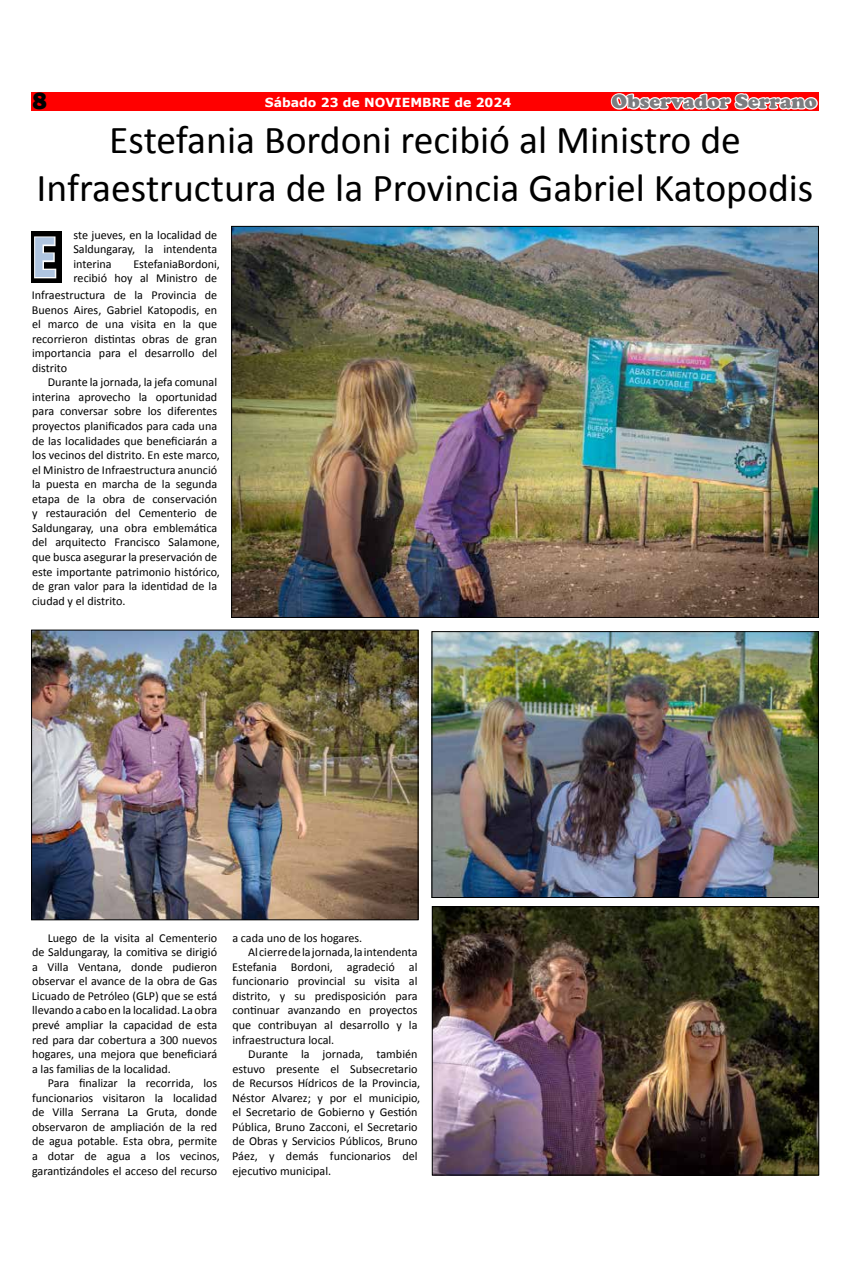
<style>
.page{position:relative;width:851px;height:1276px;background:#fff}
.page>*{position:absolute;margin:0;border:0;box-sizing:border-box;transform-origin:0 0}
.t1{font:700 56.25px "Ebrima";color:#afc5e1;scale:.83 1}
.t2{font:39.62px/47.5px "Calibri";color:#000;text-align:center}
.t3{font:800 24.62px "Franklin Gothic";color:#000}
.t4{font:900 20px "Cooper";color:#7c7d80}
.t5{font:700 12.5px "Verdana";color:#fff}
.t6{font:12.12px/14.5px "Calibri";color:#000;text-align:justify}
</style>
<div class="page">
<div style="left:32px;top:92px;width:787px;height:18px;background:#f00"></div>
<svg style="left:609px;top:93px;width:210px;height:138px"></svg>
<div style="left:32px;top:232px;width:30px;height:51px;background:#000"></div>
<svg style="left:34px;top:236px;width:23px;height:43px"></svg>
<img style="left:233px;top:228px;width:583px;height:388px">
<img style="left:33px;top:632px;width:383px;height:286px">
<div style="left:31px;top:630px;width:387px;height:290px;border:1px solid #000"></div>
<img style="left:433px;top:633px;width:383px;height:263px">
<div style="left:431px;top:631px;width:387px;height:267px;border:1px solid #000"></div>
<img style="left:434px;top:908px;width:383px;height:265px">
<div style="left:432px;top:906px;width:387px;height:269px;border:1px solid #000"></div>
<h3 class="t3" style="left:33px;top:85px;width:16px">8</h3>
<p class="t5" style="left:265px;top:93px;width:248px">Sábado 23 de NOVIEMBRE de 2024</p>
<h3 class="t4" style="left:611px;top:90px;width:207px">Observador Serrano</h3>
<h2 class="t2" style="left:37px;top:116px;width:778px">Estefania Bordoni recibió al Ministro de<br>Infraestructura de la Provincia Gabriel Katopodis</h2>
<h1 class="t1" style="left:32px;top:215px;width:32px">E</h1>
<p class="t6" style="left:73px;top:227px;width:145px">ste jueves, en la localidad de Saldungaray, la intendenta interina</p>
<p class="t6" style="left:74px;top:256px;width:148px;text-align:right">EstefaniaBordoni,<br>recibió hoy al Ministro de</p>
<p class="t6" style="left:32px;top:288px;width:187px">Infraestructura de la Provincia de Buenos Aires, Gabriel Katopodis, en el marco de una visita en la que recorrieron distintas obras de gran importancia para el desarrollo del distrito</p>
<p class="t6" style="left:32px;top:375px;width:189px;text-align:left;text-indent:16px">Durante la jornada, la jefa comunal interina aprovecho la oportunidad para conversar sobre los diferentes proyectos planificados para cada una de las localidades que beneficiarán a los vecinos del distrito. En este marco, el Ministro de Infraestructura anunció la puesta en marcha de la segunda etapa de la obra de conservación y restauración del Cementerio de Saldungaray, una obra emblemática del arquitecto Francisco Salamone, que busca asegurar la preservación de este importante patrimonio histórico, de gran valor para la identidad de la ciudad y el distrito.</p>
<p class="t6" style="left:32px;top:930px;width:187px;text-indent:16px">Luego de la visita al Cementerio de Saldungaray, la comitiva se dirigió a Villa Ventana, donde pudieron observar el avance de la obra de Gas Licuado de Petróleo (GLP) que se está llevando a cabo en la localidad. La obra prevé ampliar la capacidad de esta red para dar cobertura a 300 nuevos hogares, una mejora que beneficiará a las familias de la localidad.</p>
<p class="t6" style="left:32px;top:1076px;width:189px;text-align:left;text-indent:16px">Para finalizar la recorrida, los funcionarios visitaron la localidad de Villa Serrana La Gruta, donde observaron de ampliación de la red de agua potable. Esta obra, permite a dotar de agua a los vecinos, garantizándoles el acceso del recurso</p>
<p class="t6" style="left:232px;top:930px;width:131px">a cada uno de los hogares.</p>
<p class="t6" style="left:248px;top:945px;width:171px">Al cierre de la jornada, la intendenta</p>
<p class="t6" style="left:232px;top:959px;width:187px">Estefania Bordoni, agradeció al</p>
<p class="t6" style="left:232px;top:974px;width:186px">funcionario provincial su visita al</p>
<p class="t6" style="left:232px;top:988px;width:187px">distrito, y su predisposición para</p>
<p class="t6" style="left:232px;top:1003px;width:187px">continuar avanzando en proyectos</p>
<p class="t6" style="left:232px;top:1017px;width:187px">que contribuyan al desarrollo y la</p>
<p class="t6" style="left:232px;top:1032px;width:103px">infraestructura local.</p>
<p class="t6" style="left:248px;top:1047px;width:171px">Durante la jornada, también</p>
<p class="t6" style="left:232px;top:1061px;width:187px">estuvo presente el Subsecretario</p>
<p class="t6" style="left:232px;top:1076px;width:189px">de Recursos Hídricos de la Provincia,</p>
<p class="t6" style="left:232px;top:1090px;width:189px">Néstor Alvarez; y por el municipio,</p>
<p class="t6" style="left:232px;top:1105px;width:187px">el Secretario de Gobierno y Gestión</p>
<p class="t6" style="left:232px;top:1119px;width:187px">Pública, Bruno Zacconi, el Secretario</p>
<p class="t6" style="left:232px;top:1134px;width:187px">de Obras y Servicios Públicos, Bruno</p>
<p class="t6" style="left:232px;top:1148px;width:187px">Páez, y demás funcionarios del</p>
<p class="t6" style="left:232px;top:1163px;width:100px">ejecutivo municipal.</p>
</div>
